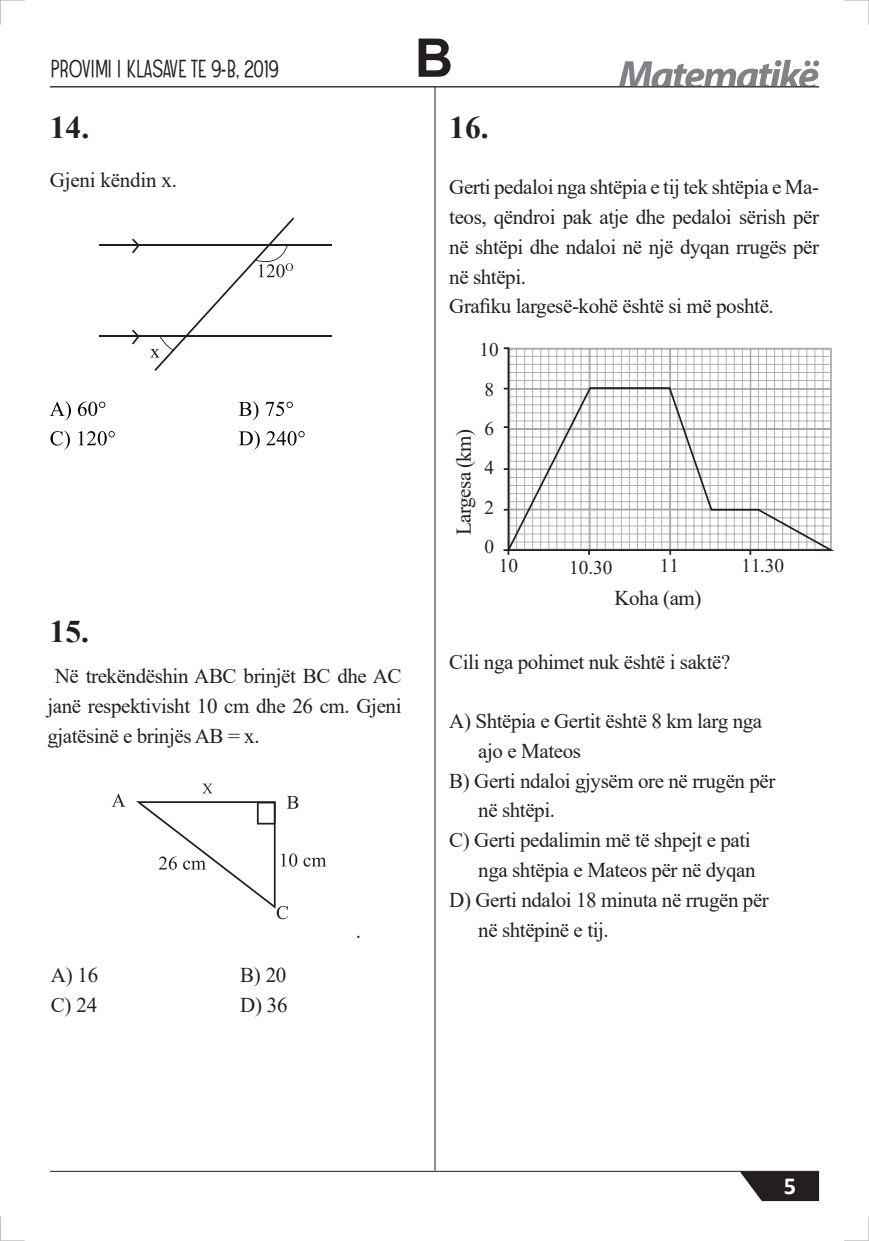
<style>
.page{position:relative;width:869px;height:1241px;background:#fff}
.page>*{position:absolute;margin:0;border:0;box-sizing:border-box;transform-origin:0 0}
.t1{font:700 31.5px "Times New Roman";color:#231f20}
.t2{font:24.5px "Angostura";color:#231f20}
.t3{font:700 24.5px "Calibri";color:#fff}
.t4{font:21px/29.8px "Times New Roman";letter-spacing:-.02em;color:#231f20;text-align:justify}
.t5{font:19.25px/39.4px "Times New Roman";color:#231f20}
</style>
<div class="page">
<svg style="left:737px;top:1170px;width:82px;height:31px"></svg>
<hr style="left:50px;top:1170px;width:768px;height:1px;background:#231f20">
<hr style="left:50px;top:86px;width:768px;height:1px;background:#231f20">
<hr style="left:434px;top:87px;width:1px;height:1083px;background:#231f20">
<svg style="left:844px;top:1216px;width:25px;height:25px"></svg>
<svg style="left:844px;top:0;width:25px;height:25px"></svg>
<svg style="left:0;top:0;width:25px;height:25px"></svg>
<svg style="left:0;top:1216px;width:25px;height:25px"></svg>
<svg style="left:418px;top:39px;width:32px;height:38px"></svg>
<svg style="left:503px;top:347px;width:332px;height:205px"></svg>
<svg style="left:619px;top:60px;width:199px;height:26px"></svg>
<svg style="left:50px;top:401px;width:21px;height:19px"></svg>
<svg style="left:78px;top:401px;width:27px;height:15px"></svg>
<svg style="left:239px;top:401px;width:19px;height:19px"></svg>
<svg style="left:265px;top:401px;width:28px;height:15px"></svg>
<svg style="left:50px;top:430px;width:20px;height:19px"></svg>
<svg style="left:78px;top:431px;width:37px;height:14px"></svg>
<svg style="left:239px;top:430px;width:20px;height:19px"></svg>
<svg style="left:266px;top:431px;width:38px;height:14px"></svg>
<hr style="left:99px;top:244px;width:233px;height:2px;background:#231f20">
<svg style="left:132px;top:238px;width:7px;height:15px"></svg>
<hr style="left:99px;top:335px;width:233px;height:2px;background:#231f20">
<svg style="left:132px;top:329px;width:8px;height:15px"></svg>
<svg style="left:150px;top:217px;width:144px;height:154px"></svg>
<svg style="left:113px;top:793px;width:11px;height:13px"></svg>
<svg style="left:136px;top:783px;width:190px;height:136px"></svg>
<p class="t2" style="left:50px;top:54px;width:230px">PROVIMI I KLASAVE TE 9-B, 2019</p>
<h1 class="t1" style="left:50px;top:104px;width:41px">14.</h1>
<h1 class="t1" style="left:449px;top:104px;width:41px">16.</h1>
<p class="t4" style="left:50px;top:164px;width:129px">Gjeni këndin x.</p>
<h1 class="t1" style="left:50px;top:608px;width:41px">15.</h1>
<p class="t4" style="left:47px;top:660px;width:355px;text-indent:7px">Në trekëndëshin ABC brinjët BC dhe AC janë respektivisht 10 cm dhe 26 cm. Gjeni gjatësinë e brinjës AB = x.</p>
<p class="t4" style="left:51px;top:959px;width:49px">A) 16</p>
<p class="t4" style="left:240px;top:959px;width:48px">B) 20</p>
<p class="t4" style="left:51px;top:989px;width:48px">C) 24</p>
<p class="t4" style="left:240px;top:989px;width:49px">D) 36</p>
<p class="t4" style="left:356px;top:915px;width:7px">.</p>
<p class="t4" style="left:449px;top:172px;width:371px;text-align:left">Gerti pedaloi nga shtëpia e tij tek shtëpia e Ma&shy;teos, qëndroi pak atje dhe pedaloi sërish për në shtëpi dhe ndaloi në një dyqan rrugës për në shtëpi.<br>Grafiku largesë-kohë është si më poshtë.</p>
<p class="t5" style="left:479px;top:329px;width:21px">10<br>8<br>6<br>4<br>2<br>0</p>
<p class="t4" style="left:448px;top:535px;width:108px;rotate:-90deg">Largesa (km)</p>
<p class="t5" style="left:498px;top:545px;width:21px">10</p>
<p class="t5" style="left:569px;top:547px;width:45px">10.30</p>
<p class="t5" style="left:659px;top:545px;width:21px">11</p>
<p class="t5" style="left:741px;top:545px;width:44px">11.30</p>
<p class="t5" style="left:621px;top:579px;width:83px">Time (am)</p>
<p class="t4" style="left:614px;top:582px;width:89px">Koha (am)</p>
<p class="t4" style="left:449px;top:646px;width:282px">Cili nga pohimet nuk është i saktë?</p>
<p class="t4" style="left:449px;top:705px;width:314px">A) Shtëpia e Gertit është 8 km larg nga</p>
<p class="t4" style="left:478px;top:735px;width:104px">ajo e Mateos</p>
<p class="t4" style="left:449px;top:765px;width:327px">B) Gerti ndaloi gjysëm ore në rrugën për</p>
<p class="t4" style="left:478px;top:794px;width:78px">në shtëpi.</p>
<p class="t4" style="left:449px;top:824px;width:303px">C) Gerti pedalimin më të shpejt e pati</p>
<p class="t4" style="left:478px;top:854px;width:278px">nga shtëpia e Mateos për në dyqan</p>
<p class="t4" style="left:449px;top:884px;width:321px">D) Gerti ndaloi 18 minuta në rrugën për</p>
<p class="t4" style="left:478px;top:913px;width:132px">në shtëpinë e tij.</p>
<p class="t3" style="left:783px;top:1167px;width:14px">5</p>
</div>
